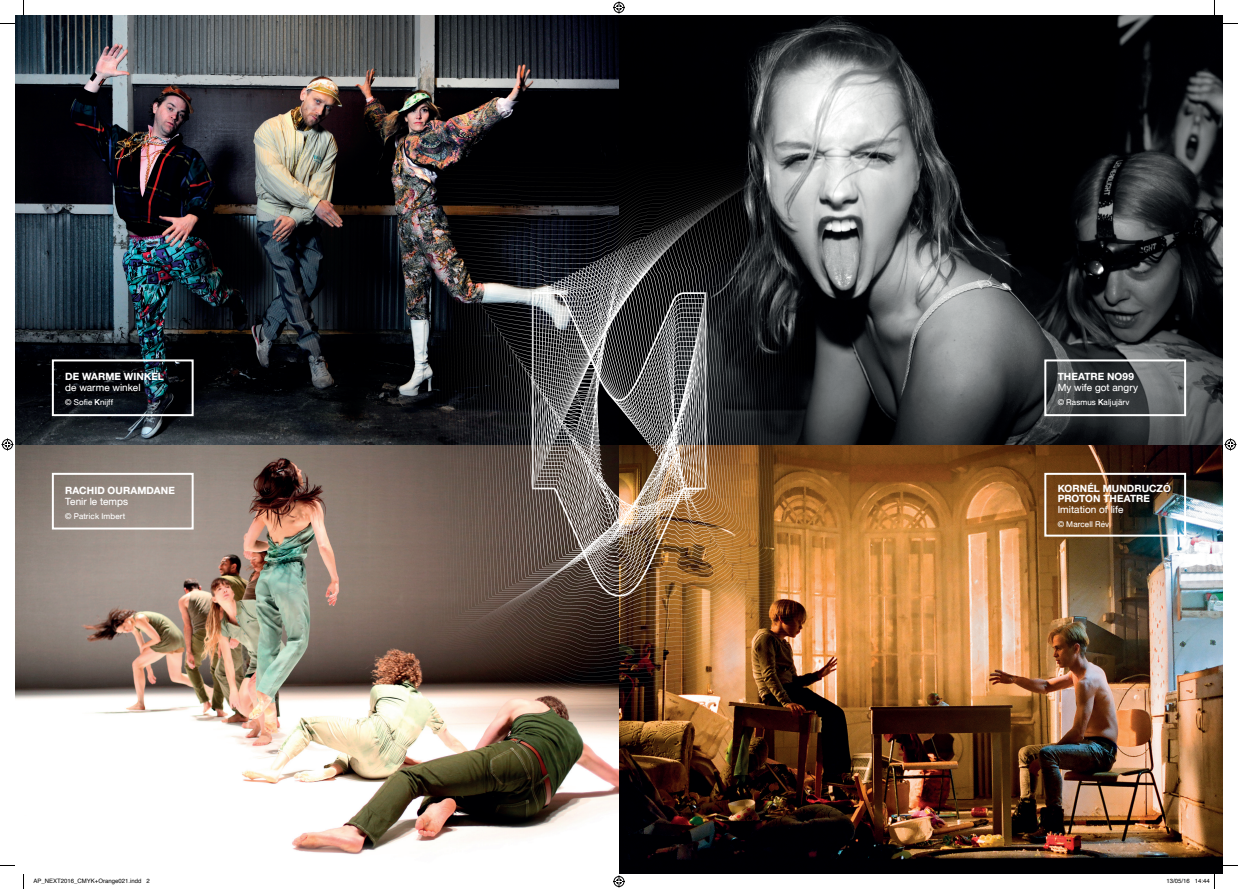
<style>
.page{position:relative;width:1238px;height:889px;background:#fff}
.page>*{position:absolute;margin:0;border:0;box-sizing:border-box;transform-origin:0 0}
.t1{font:10px/10px "Alte Haas Grotesk Bold";letter-spacing:.01em;color:#fff}
.t2{font:10px "Alte Haas Grotesk";letter-spacing:.005em;color:#fff}
.t3{font:8px "Alte Haas Grotesk";letter-spacing:.015em;color:#fff}
.t4{font:6px "Helvetica";color:#000}
.s1{font-style:inherit}
</style>
<div class="page">
<img style="left:15px;top:15px;width:1208px;height:859px">
<div style="left:52px;top:359px;width:142px;height:57px;border:2px solid #fff"></div>
<div style="left:1044px;top:473px;width:142px;height:64px;border:2px solid #fff"></div>
<div style="left:1044px;top:359px;width:142px;height:57px;border:2px solid #fff"></div>
<div style="left:52px;top:473px;width:142px;height:56px;border:2px solid #fff"></div>
<img style="left:408px;top:137px;width:422px;height:615px">
<svg style="left:0;top:23px;width:15px;height:1px"></svg>
<svg style="left:1223px;top:23px;width:15px;height:1px"></svg>
<svg style="left:0;top:865px;width:15px;height:1px"></svg>
<svg style="left:1223px;top:865px;width:15px;height:1px"></svg>
<svg style="left:23px;top:0;width:1px;height:15px"></svg>
<svg style="left:23px;top:874px;width:1px;height:15px"></svg>
<svg style="left:1214px;top:0;width:1px;height:15px"></svg>
<svg style="left:613px;top:2px;width:12px;height:12px"></svg>
<svg style="left:613px;top:875px;width:12px;height:12px"></svg>
<svg style="left:2px;top:438px;width:12px;height:12px"></svg>
<svg style="left:1224px;top:438px;width:12px;height:12px"></svg>
<svg style="left:1214px;top:874px;width:1px;height:15px"></svg>
<p class="t1" style="left:65px;top:371px;width:100px">DE WARME WINKEL</p>
<p class="t2" style="left:65px;top:381px;width:77px">de warme winkel</p>
<p class="t3" style="left:65px;top:397px;width:50px"><span class="s1">©</span> Sofie Knijff</p>
<p class="t1" style="left:65px;top:485px;width:111px">RACHID OURAMDANE</p>
<p class="t2" style="left:65px;top:495px;width:64px">Tenir le temps</p>
<p class="t3" style="left:65px;top:511px;width:62px"><span class="s1">©</span> Patrick Imbert</p>
<p class="t1" style="left:1057px;top:371px;width:78px">THEATRE NO99</p>
<p class="t2" style="left:1057px;top:381px;width:82px">My wife got angry</p>
<p class="t3" style="left:1057px;top:397px;width:73px">© Rasmus Kaljujärv</p>
<p class="t1" style="left:1057px;top:483px;width:115px">KORNÉL MUNDRUCZÓ<br>PROTON THEATRE</p>
<p class="t2" style="left:1057px;top:503px;width:67px">Imitation of life</p>
<p class="t3" style="left:1057px;top:519px;width:53px"><span class="s1">©</span> Marcell Rév</p>
<p class="t4" style="left:34px;top:876px;width:118px">AP_NEXT2016_CMYK+Orange021.indd 2</p>
<p class="t4" style="left:1166px;top:876px;width:45px">13/05/16 14:44</p>
</div>
